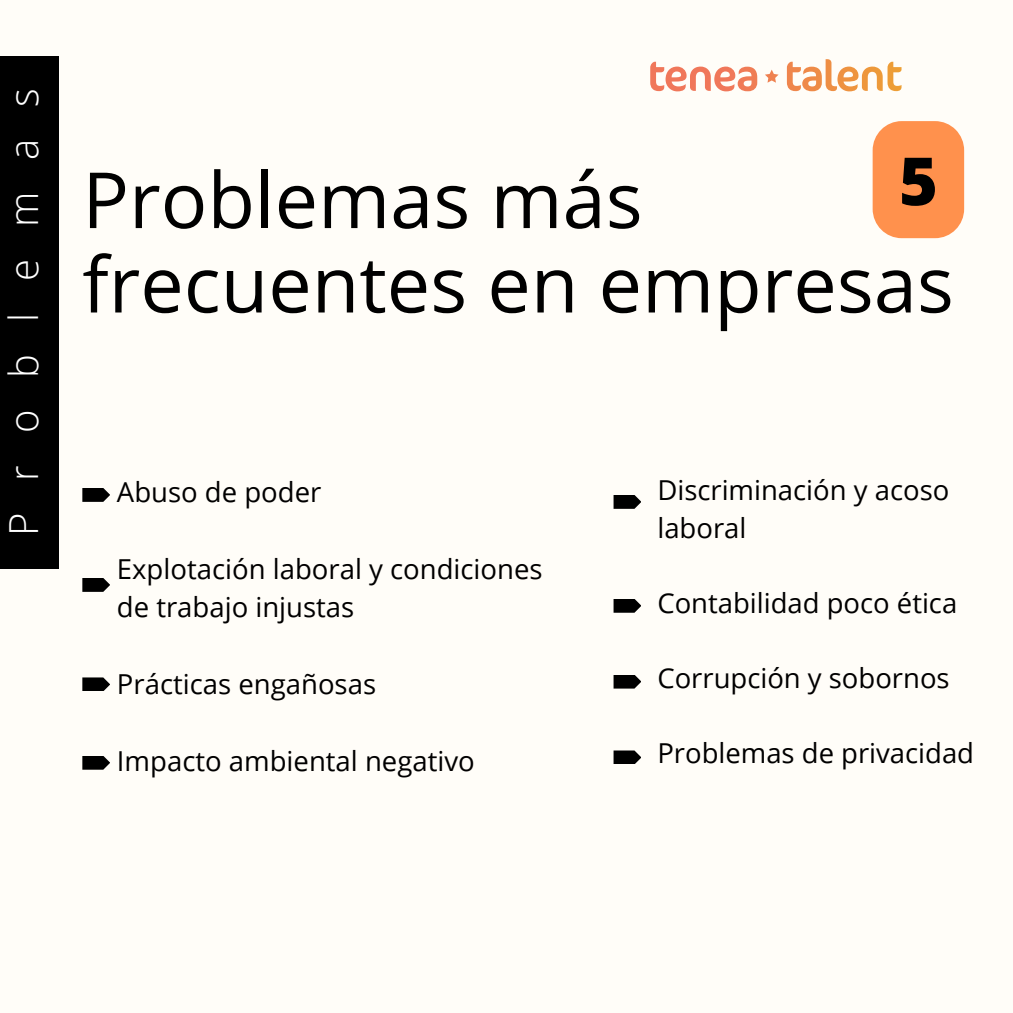
<style>
.page{position:relative;width:1013px;height:1013px;background:#fff}
.page>*{position:absolute;margin:0;border:0;box-sizing:border-box;transform-origin:0 0}
.t1{font:77.5px/84.4px "Open Sans";color:#000}
.t2{font:800 66.38px "Open Sans";color:#000}
.t3{font:300 40px "Open Sans";letter-spacing:.8em;color:#fff}
.t4{font:27.5px/37.5px "Open Sans";color:#000}
</style>
<div class="page">
<div style="left:0;top:0;width:1012px;height:1012px;background:#fffdf8"></div>
<svg style="left:650px;top:62px;width:107px;height:29px"></svg>
<svg style="left:787px;top:59px;width:114px;height:32px"></svg>
<svg style="left:765px;top:70px;width:13px;height:13px"></svg>
<div style="left:0;top:56px;width:58px;height:512px;background:#000"></div>
<svg style="left:872px;top:121px;width:92px;height:117px;background:#ff995a"></svg>
<svg style="left:82px;top:488px;width:28px;height:14px"></svg>
<svg style="left:82px;top:578px;width:28px;height:14px"></svg>
<svg style="left:82px;top:677px;width:28px;height:14px"></svg>
<svg style="left:82px;top:756px;width:28px;height:13px"></svg>
<svg style="left:613px;top:495px;width:28px;height:14px"></svg>
<svg style="left:613px;top:599px;width:28px;height:13px"></svg>
<svg style="left:613px;top:675px;width:28px;height:13px"></svg>
<svg style="left:613px;top:750px;width:28px;height:14px"></svg>
<h3 class="t3" style="left:-5px;top:536px;width:450px;rotate:-90deg">Problemas</h3>
<h2 class="t2" style="left:899px;top:134px;width:40px">5</h2>
<h1 class="t1" style="left:82px;top:156px;width:873px">Problemas más frecuentes en empresas</h1>
<p class="t4" style="left:117px;top:472px;width:206px">Abuso de poder</p>
<p class="t4" style="left:117px;top:548px;width:427px;line-height:38.5px">Explotación laboral y condiciones de trabajo injustas</p>
<p class="t4" style="left:117px;top:664px;width:261px">Prácticas engañosas</p>
<p class="t4" style="left:117px;top:741px;width:359px">Impacto ambiental negativo</p>
<p class="t4" style="left:657px;top:471px;width:293px">Discriminación y acoso laboral</p>
<p class="t4" style="left:657px;top:583px;width:301px">Contabilidad poco ética</p>
<p class="t4" style="left:657px;top:658px;width:294px">Corrupción y sobornos</p>
<p class="t4" style="left:657px;top:733px;width:318px">Problemas de privacidad</p>
</div>
